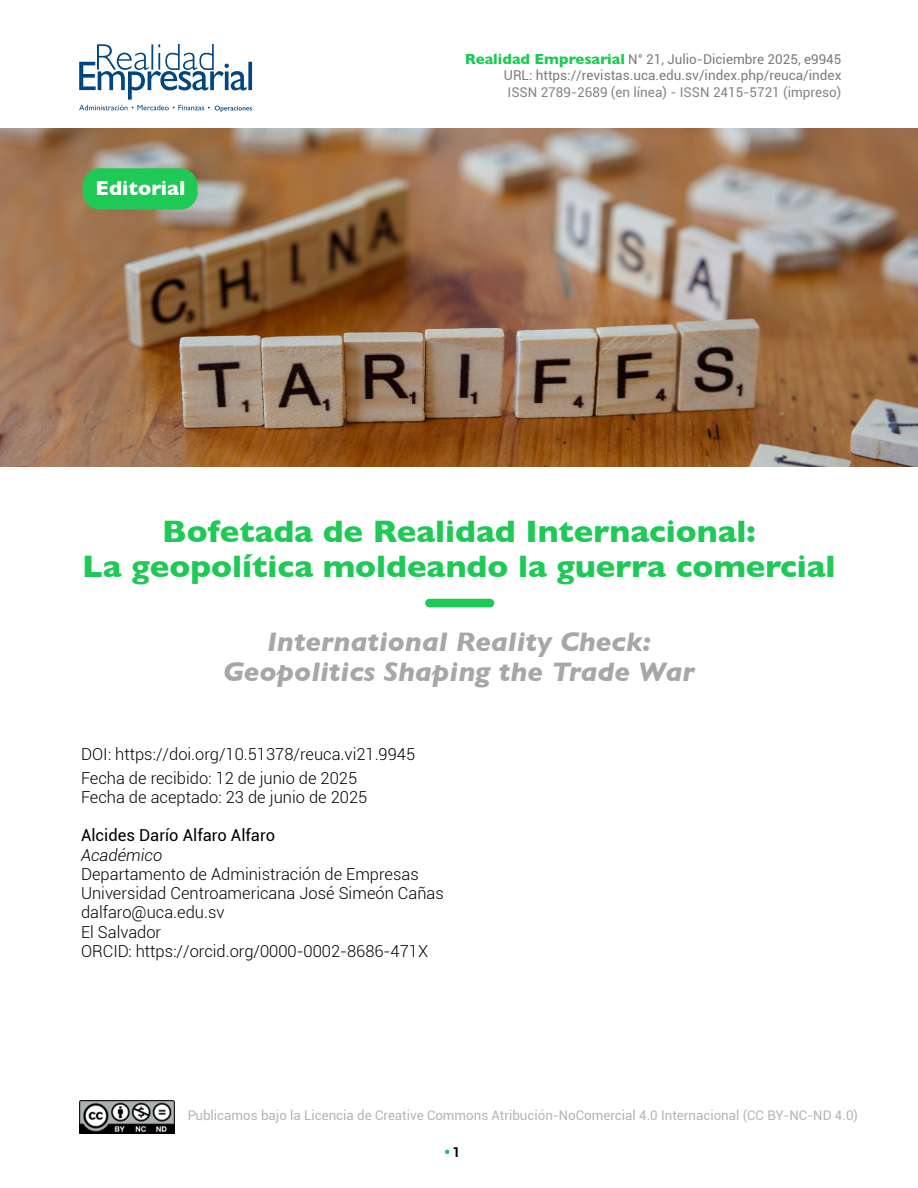
<style>
.page{position:relative;width:918px;height:1188px;background:#fff}
.page>*{position:absolute;margin:0;border:0;box-sizing:border-box;transform-origin:0 0}
.t1{font:700 31.65px/35.4px "Gill Sans";color:#1fc956;text-align:center;scale:1.04 1}
.t2{font:italic 700 27.3px/30.6px "Gill Sans";color:#a7a7a7;text-align:center;scale:1.04 1}
.t3{font:700 20.7px "Gill Sans";color:#fff}
.t4{font:300 16.5px/19.2px "Roboto";color:#000}
.t5{font:16.5px "Roboto";color:#000}
.t6{font:italic 300 16.5px "Roboto";color:#000}
.t7{font:13.5px/16.2px "Roboto";color:#7b7c7e;text-align:right}
.t8{font:13.5px "Roboto";color:#858582}
.t9{font:700 13.5px "Roboto";color:#000}
.t10{font:13.35px "Roboto";color:#858582}
.s1{font-family:"Gill Sans";font-weight:700;font-size:15px;color:#1fc956}
</style>
<div class="page">
<svg style="left:445px;top:1150px;width:4px;height:4px"></svg>
<img style="left:0;top:129px;width:918px;height:337px">
<div style="left:83px;top:168px;width:115px;height:42px;background:#1fc956;border-radius:17px"></div>
<img style="left:79px;top:1100px;width:96px;height:34px">
<svg style="left:79px;top:43px;width:173px;height:69px"></svg>
<div style="left:425px;top:599px;width:69px;height:8px;background:#1fc956;border-radius:4px"></div>
<p class="t3" style="left:96px;top:172px;width:91px">Editorial</p>
<p class="t7" style="left:465px;top:51px;width:378px"><span class="s1">Realidad Empresarial</span> N° 21, Julio-Diciembre 2025, e9945<br>URL: https://revistas.uca.edu.sv/index.php/reuca/index</p>
<p class="t8" style="left:508px;top:82px;width:335px">ISSN 2789-2689 (en línea) - ISSN 2415-5721 (impreso)</p>
<h1 class="t1" style="left:82px;top:513px;width:726px">Bofetada de Realidad Internacional:<br>La geopolítica moldeando la guerra comercial</h1>
<h2 class="t2" style="left:223px;top:626px;width:455px">International Reality Check:<br>Geopolitics Shaping the Trade War</h2>
<p class="t4" style="left:81px;top:742px;width:336px;line-height:23.5px">DOI: https://doi.org/10.51378/reuca.vi21.9945<br>Fecha de recibido: 12 de junio de 2025</p>
<p class="t4" style="left:81px;top:787px;width:288px">Fecha de aceptado: 23 de junio de 2025</p>
<p class="t5" style="left:81px;top:824px;width:196px">Alcides Darío Alfaro Alfaro</p>
<p class="t6" style="left:81px;top:843px;width:83px">Académico</p>
<p class="t4" style="left:81px;top:864px;width:364px">Departamento de Administración de Empresas Universidad Centroamericana José Simeón Cañas dalfaro@uca.edu.sv<br>El Salvador<br>ORCID: https://orcid.org/0000-0002-8686-471X</p>
<p class="t10" style="left:187px;top:1106px;width:672px">Publicamos bajo la Licencia de Creative Commons Atribución-NoComercial 4.0 Internacional (CC BY-NC-ND 4.0)</p>
<p class="t9" style="left:453px;top:1142px;width:9px">1</p>
</div>
